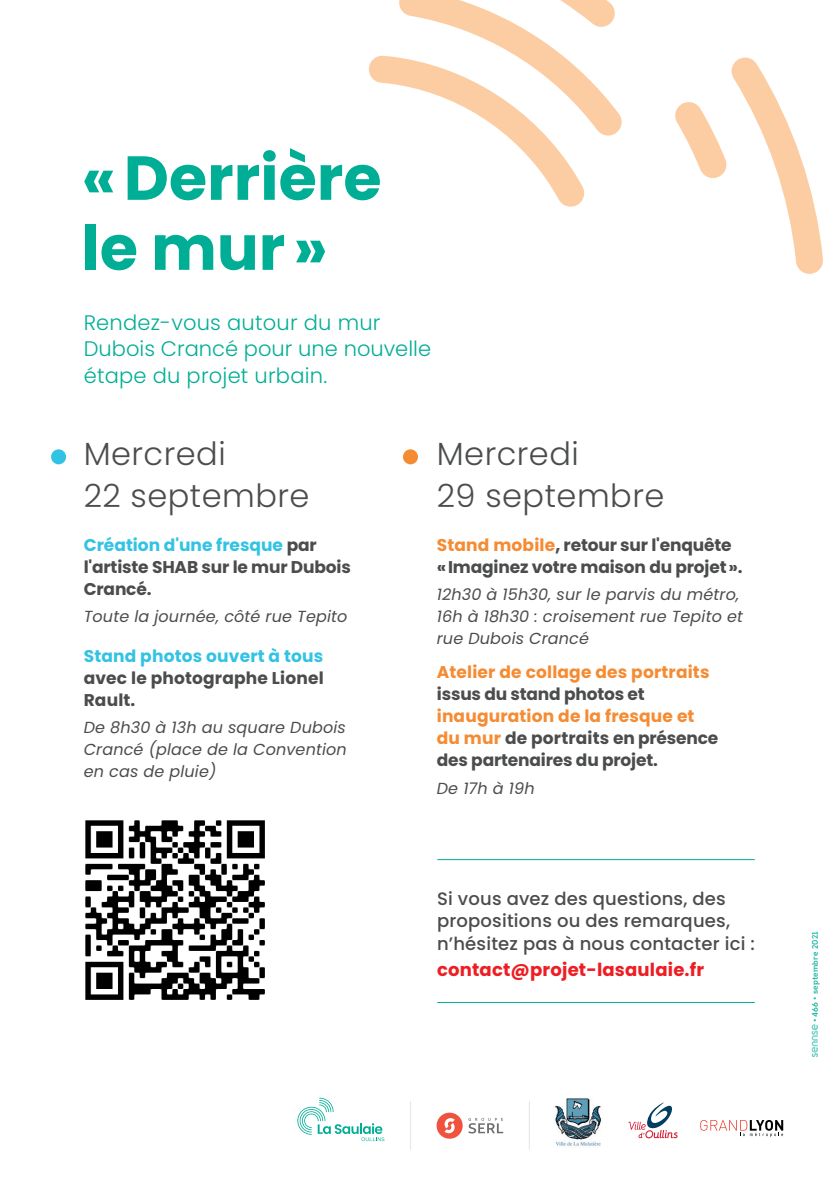
<style>
.page{position:relative;width:840px;height:1191px;background:#fff}
.page>*{position:absolute;margin:0;border:0;box-sizing:border-box;transform-origin:0 0}
.t1{font:700 62px/70px "Poppins";color:#00ae95}
.t2{font:300 32px/42px "Poppins";letter-spacing:.015em;color:#4b4c4d}
.t3{font:300 21px/26.6px "Poppins";letter-spacing:.01em;color:#00ae95}
.t4{font:500 18px/22px "Poppins";letter-spacing:.01em;color:#4b4c4d}
.t5{font:700 18px "Poppins";letter-spacing:.01em;color:#ee1d23}
.t6{font:700 17px/22px "Poppins";letter-spacing:-.01em;color:#4b4c4d}
.t7{font:700 17px/22px "Poppins";letter-spacing:.01em;color:#4b4c4d}
.t8{font:700 17px "Poppins";letter-spacing:.01em;color:#f58b32}
.t9{font:700 17px "Poppins";letter-spacing:.01em;color:#32c3e4}
.t10{font:italic 16px/22px "Poppins";letter-spacing:.01em;color:#4b4c4d;text-align:justify}
.t11{font:8px "Intro Semi Bold Alt";letter-spacing:.03em;color:#00ae95}
.s1{color:#32c3e4}
.s2{color:#f58b32}
</style>
<div class="page">
<svg style="left:368px;top:0;width:455px;height:274px"></svg>
<svg style="left:811px;top:1024px;width:6px;height:33px"></svg>
<hr style="left:437px;top:859px;width:317px;height:1px;background:#00ae95">
<hr style="left:437px;top:1002px;width:317px;height:1px;background:#00ae95">
<div style="left:51px;top:449px;width:15px;height:15px;background:#32c3e4;border-radius:50%"></div>
<div style="left:403px;top:449px;width:15px;height:15px;background:#f58b32;border-radius:50%"></div>
<img style="left:85px;top:820px;width:180px;height:180px">
<svg style="left:297px;top:1097px;width:87px;height:44px"></svg>
<svg style="left:468px;top:1117px;width:35px;height:16px"></svg>
<div style="left:436px;top:1112px;width:26px;height:26px;background:#f0523e;border-radius:50%"></div>
<svg style="left:444px;top:1118px;width:11px;height:15px"></svg>
<svg style="left:700px;top:1120px;width:82px;height:17px"></svg>
<img style="left:555px;top:1098px;width:46px;height:48px">
<svg style="left:628px;top:1102px;width:49px;height:36px"></svg>
<hr style="left:528px;top:1101px;width:1px;height:48px;background:#e6e7e9">
<hr style="left:409px;top:1101px;width:2px;height:48px;background:#e6e7e9">
<h1 class="t1" style="left:81px;top:143px;width:301px">« Derrière le mur »</h1>
<h3 class="t3" style="left:84px;top:309px;width:349px">Rendez-vous autour du mur<br>Dubois Crancé pour une nouvelle étape du projet urbain.</h3>
<h2 class="t2" style="left:84px;top:433px;width:227px">Mercredi<br>22 septembre</h2>
<p class="t6" style="left:84px;top:534px;width:268px"><span class="s1">Création d'une fresque</span> par l'artiste SHAB sur le mur Dubois<br>Crancé.</p>
<p class="t10" style="left:84px;top:606px;width:265px">Toute la journée, côté rue Tepito</p>
<p class="t9" style="left:84px;top:646px;width:241px">Stand photos ouvert à tous</p>
<p class="t7" style="left:84px;top:667px;width:241px">avec le photographe Lionel<br>Rault.</p>
<p class="t10" style="left:84px;top:717px;width:264px">De 8h30 à 13h au square Dubois Crancé (place de la Convention en cas de pluie)</p>
<h2 class="t2" style="left:436px;top:433px;width:229px">Mercredi<br>29 septembre</h2>
<p class="t6" style="left:436px;top:534px;width:307px"><span class="s2">Stand mobile</span>, retour sur l'enquête « Imaginez votre maison du projet ».</p>
<p class="t10" style="left:436px;top:584px;width:307px;text-align:left">12h30 à 15h30, sur le parvis du métro,<br>16h à 18h30 : croisement rue Tepito et rue Dubois Crancé</p>
<p class="t8" style="left:436px;top:662px;width:274px">Atelier de collage des portraits</p>
<p class="t6" style="left:436px;top:683px;width:209px">issus du stand photos et</p>
<p class="t7" style="left:436px;top:705px;width:283px"><span class="s2">inauguration de la fresque et du mur</span> de portraits en présence des partenaires du projet.</p>
<p class="t10" style="left:436px;top:777px;width:99px">De 17h à 19h</p>
<p class="t4" style="left:437px;top:888px;width:319px">Si vous avez des questions, des propositions ou des remarques, n’hésitez pas à nous contacter ici :</p>
<p class="t5" style="left:437px;top:958px;width:268px">contact@projet-lasaulaie.fr</p>
<p class="t11" style="left:809px;top:1022px;width:93px;rotate:-90deg">• 466 • septembre 2021</p>
</div>
